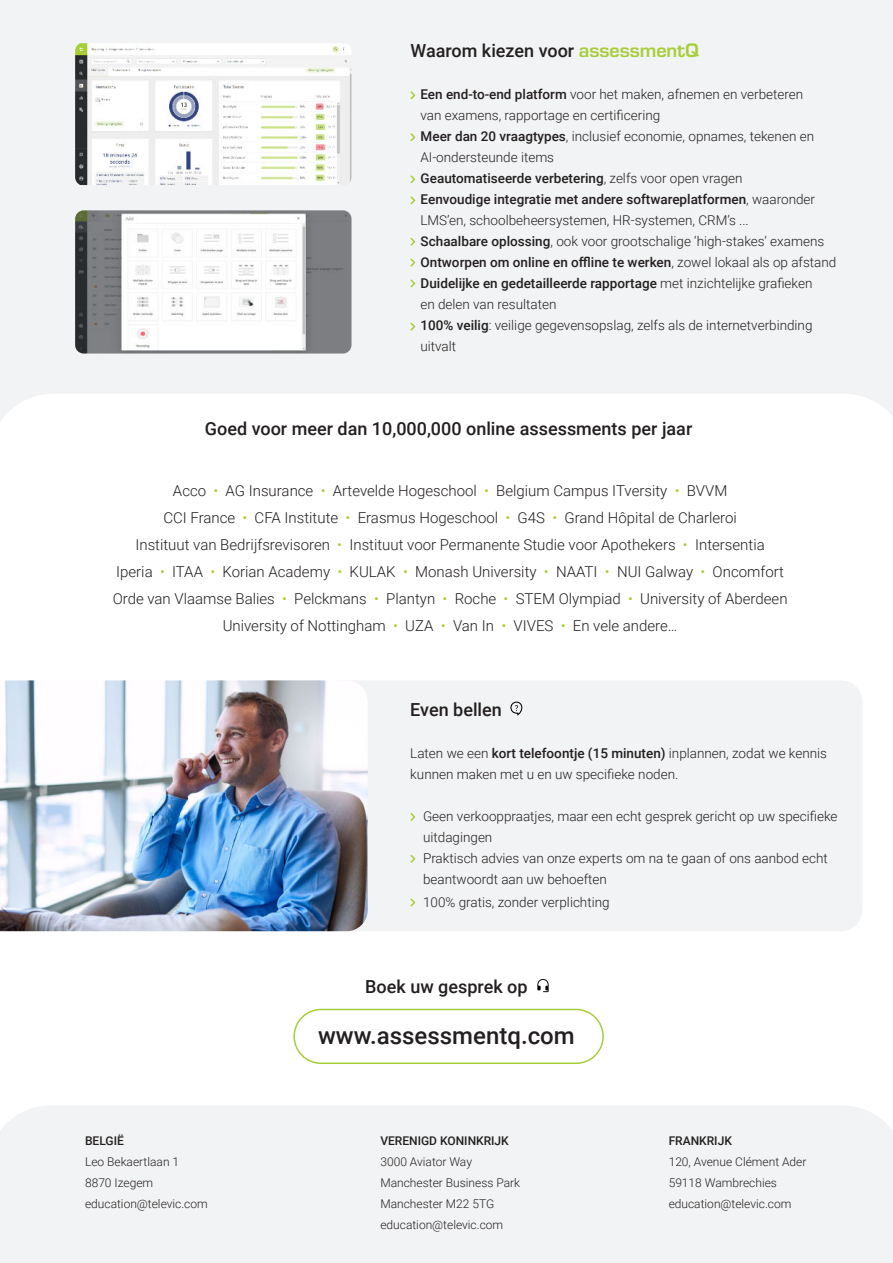
<style>
.page{position:relative;width:893px;height:1263px;background:#f2f3f4}
.page>*{position:absolute;margin:0;border:0;box-sizing:border-box;transform-origin:0 0}
.t1{font:500 24px "Roboto";color:#231f20}
.t2{font:500 18px "Roboto";color:#231f20}
.t3{font:300 15px/27px "Roboto";color:#231f20;text-align:center}
.t4{font:300 13.5px/21px "Roboto";color:#231f20}
.t5{font:300 12px/21px "Roboto";color:#231f20}
.t6{font:500 12px "Roboto";color:#231f20}
.s1{font-family:"Eurostile LT Std";font-weight:600;color:#a6ce39}
.s2{font-weight:500}
.s3{color:#a6ce39}
</style>
<div class="page">
<div style="left:0;top:394px;width:893px;height:711px;background:#fff"></div>
<svg style="left:0;top:1105px;width:893px;height:25px"></svg>
<svg style="left:368px;top:680px;width:494px;height:251px"></svg>
<div style="left:293px;top:1009px;width:311px;height:55px;border:2px solid #a6ce39;border-radius:27px"></div>
<img style="left:0;top:680px;width:368px;height:251px">
<svg style="left:410px;top:855px;width:5px;height:8px"></svg>
<svg style="left:410px;top:813px;width:5px;height:8px"></svg>
<svg style="left:410px;top:898px;width:5px;height:8px"></svg>
<svg style="left:510px;top:702px;width:12px;height:13px"></svg>
<img style="left:75px;top:43px;width:276px;height:142px">
<img style="left:75px;top:210px;width:276px;height:143px">
<svg style="left:410px;top:91px;width:5px;height:8px"></svg>
<svg style="left:410px;top:133px;width:5px;height:8px"></svg>
<svg style="left:410px;top:196px;width:5px;height:8px"></svg>
<svg style="left:410px;top:175px;width:5px;height:8px"></svg>
<svg style="left:410px;top:238px;width:5px;height:8px"></svg>
<svg style="left:410px;top:259px;width:5px;height:8px"></svg>
<svg style="left:410px;top:279px;width:5px;height:8px"></svg>
<svg style="left:410px;top:323px;width:5px;height:8px"></svg>
<svg style="left:537px;top:979px;width:12px;height:13px"></svg>
<h2 class="t2" style="left:411px;top:42px;width:290px">Waarom kiezen voor <span class="s1">assessmentQ</span></h2>
<p class="t4" style="left:420px;top:85px;width:417px"><span class="s2">Een end-to-end platform</span> voor het maken, afnemen en verbeteren<br>van examens, rapportage en certificering<br><span class="s2">Meer dan 20 vraagtypes</span>, inclusief economie, opnames, tekenen en AI-ondersteunde items<br><span class="s2">Geautomatiseerde verbetering</span>, zelfs voor open vragen<br><span class="s2">Eenvoudige integratie met andere softwareplatformen</span>, waaronder LMS’en, schoolbeheersystemen, HR-systemen, CRM’s ...<br><span class="s2">Schaalbare oplossing</span>, ook voor grootschalige ‘high-stakes’ examens <span class="s2">Ontworpen om online en offline te werken</span>, zowel lokaal als op afstand <span class="s2">Duidelijke en gedetailleerde rapportage</span> met inzichtelijke grafieken<br>en delen van resultaten<br><span class="s2">100% veilig</span>: veilige gegevensopslag, zelfs als de internetverbinding uitvalt</p>
<h2 class="t2" style="left:205px;top:420px;width:489px">Goed voor meer dan 10,000,000 online assessments per jaar</h2>
<p class="t3" style="left:113px;top:479px;width:676px">Acco <span class="s3">•</span> AG Insurance <span class="s3">•</span> Artevelde Hogeschool <span class="s3">•</span> Belgium Campus ITversity <span class="s3">•</span> BVVM<br>CCI France <span class="s3">•</span> CFA Institute <span class="s3">•</span> Erasmus Hogeschool <span class="s3">•</span> G4S <span class="s3">•</span> Grand Hôpital de Charleroi<br>Instituut van Bedrijfsrevisoren <span class="s3">•</span> Instituut voor Permanente Studie voor Apothekers <span class="s3">•</span> Intersentia<br>Iperia <span class="s3">•</span> ITAA <span class="s3">•</span> Korian Academy <span class="s3">•</span> KULAK <span class="s3">•</span> Monash University <span class="s3">•</span> NAATI <span class="s3">•</span> NUI Galway <span class="s3">•</span> Oncomfort Orde van Vlaamse Balies <span class="s3">•</span> Pelckmans <span class="s3">•</span> Plantyn <span class="s3">•</span> Roche <span class="s3">•</span> STEM Olympiad <span class="s3">•</span> University of Aberdeen University of Nottingham <span class="s3">•</span> UZA <span class="s3">•</span> Van In <span class="s3">•</span> VIVES <span class="s3">•</span> En vele andere…</p>
<h2 class="t2" style="left:410px;top:701px;width:93px">Even bellen</h2>
<p class="t4" style="left:410px;top:744px;width:418px">Laten we een <span class="s2">kort telefoontje (15 minuten)</span> inplannen, zodat we kennis kunnen maken met u en uw specifieke noden.</p>
<p class="t4" style="left:423px;top:805px;width:416px">Geen verkooppraatjes, maar een echt gesprek gericht op uw specifieke uitdagingen<br>Praktisch advies van onze experts om na te gaan of ons aanbod echt beantwoordt aan uw behoeften</p>
<p class="t4" style="left:423px;top:892px;width:188px">100% gratis, zonder verplichting</p>
<h2 class="t2" style="left:365px;top:978px;width:164px">Boek uw gesprek op</h2>
<p class="t6" style="left:85px;top:1136px;width:40px">BELGIË</p>
<p class="t5" style="left:85px;top:1153px;width:124px">Leo Bekaertlaan 1<br>8870 Izegem education@televic.com</p>
<h1 class="t1" style="left:318px;top:1025px;width:258px">www.assessmentq.com</h1>
<p class="t6" style="left:380px;top:1136px;width:130px">VERENIGD KONINKRIJK</p>
<p class="t5" style="left:380px;top:1153px;width:141px">3000 Aviator Way<br>Manchester Business Park<br>Manchester M22 5TG education@televic.com</p>
<p class="t6" style="left:669px;top:1136px;width:65px">FRANKRIJK</p>
<p class="t5" style="left:669px;top:1153px;width:139px">120, Avenue Clément Ader<br>59118 Wambrechies education@televic.com</p>
</div>
